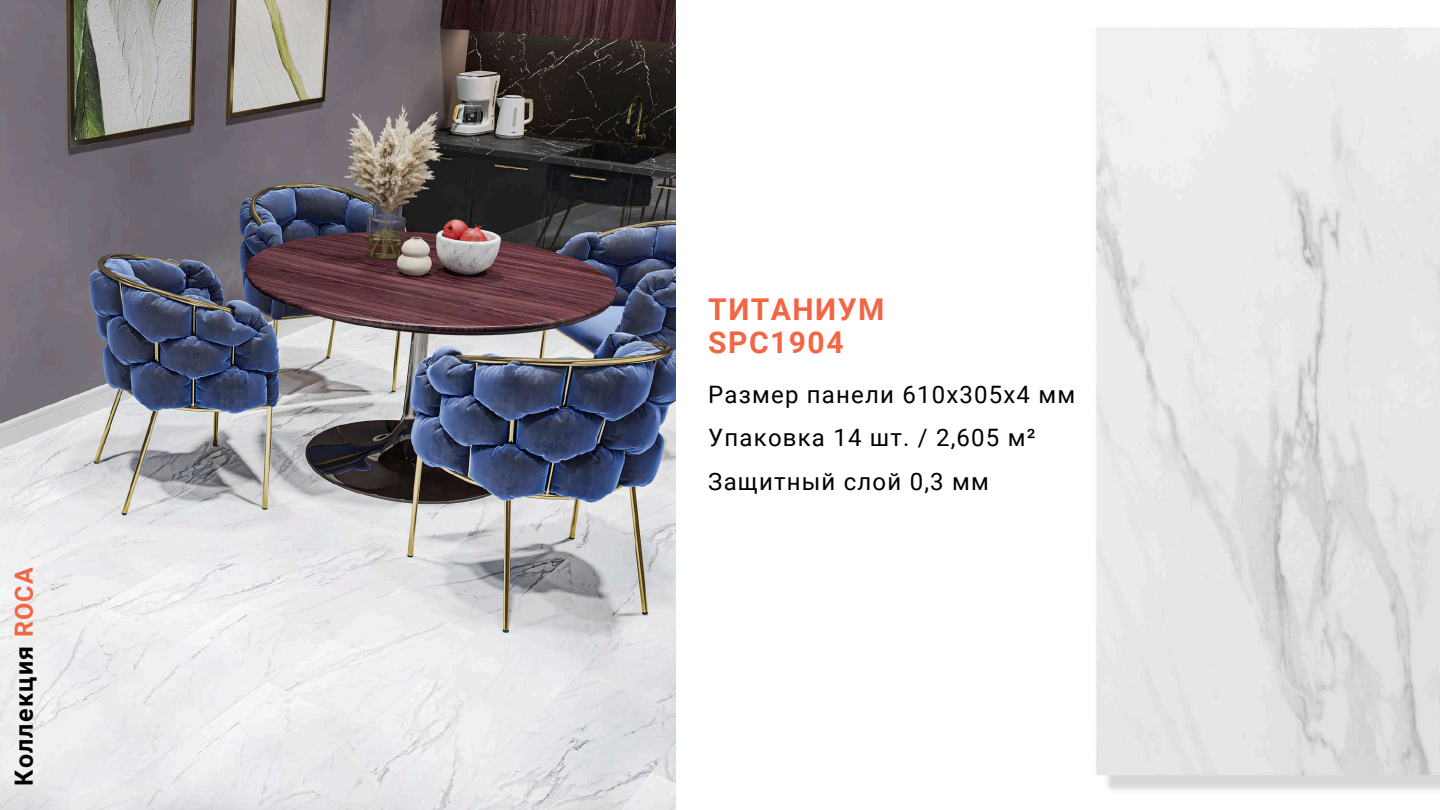
<style>
.page{position:relative;width:1440px;height:810px;background:#fff}
.page>*{position:absolute;margin:0;border:0;box-sizing:border-box;transform-origin:0 0}
.t1{font:700 30px/33px "Roboto";letter-spacing:.05em;color:#f26645}
.t2{font:700 25px "Roboto";letter-spacing:.05em;color:#000}
.t3{font:24px/43.5px "Roboto";letter-spacing:.05em;color:#000}
.s1{color:#f26645}
</style>
<div class="page">
<img style="left:1096px;top:27px;width:344px;height:763px">
<img style="left:0;top:0;width:676px;height:810px">
<p class="t2" style="left:10px;top:786px;width:220px;rotate:-90deg">Коллекция <span class="s1">ROCA</span></p>
<p class="t1" style="left:708px;top:293px;width:178px">ТИТАНИУМ<br>SPC1904</p>
<p class="t3" style="left:708px;top:373px;width:368px">Размер панели 610x305x4 мм<br>Упаковка 14 шт. / 2,605 м²<br>Защитный слой 0,3 мм</p>
</div>
